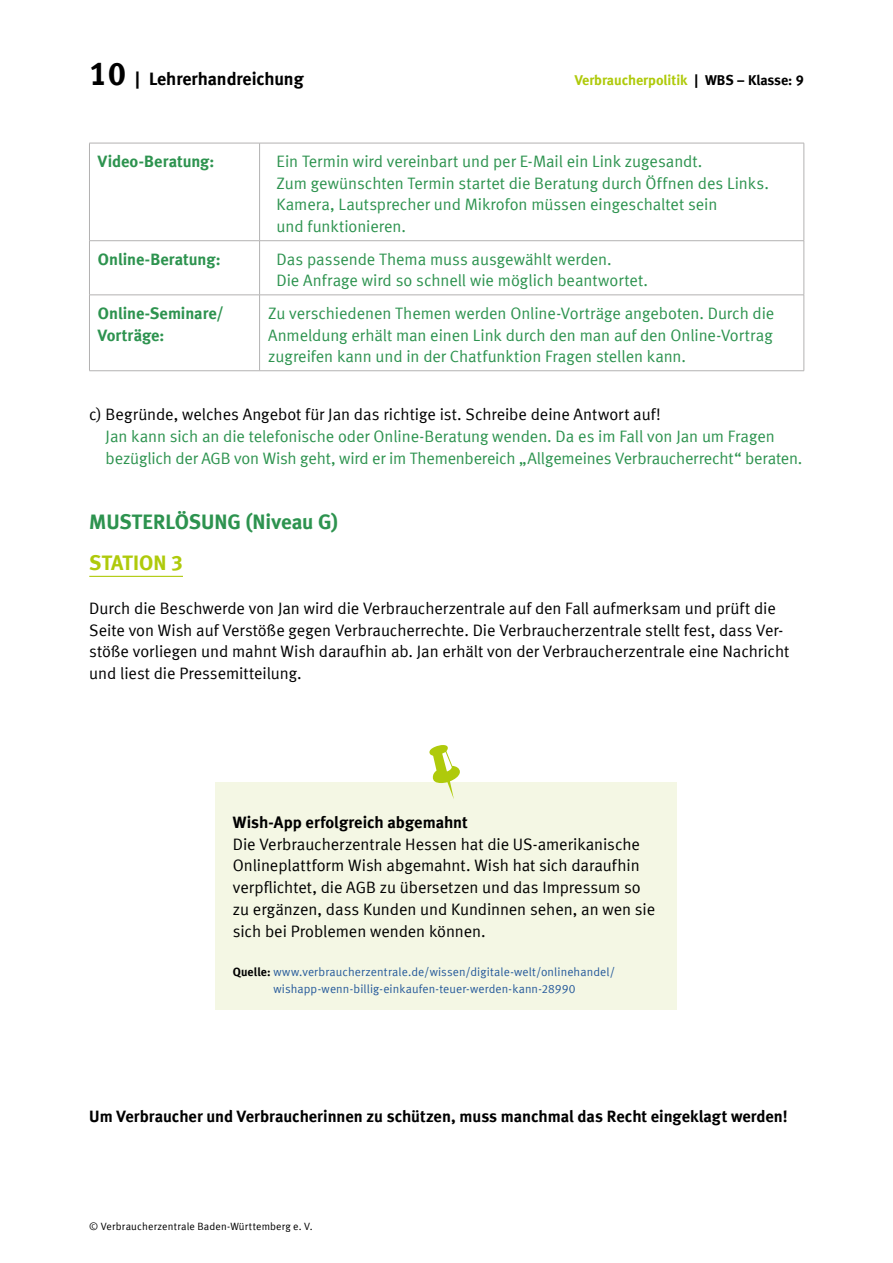
<style>
.page{position:relative;width:893px;height:1263px;background:#fff}
.page>*{position:absolute;margin:0;border:0;box-sizing:border-box;transform-origin:0 0}
.t1{font:21px "Meta Bold LF";color:#2d934f}
.t2{font:21px "Meta Bold LF";color:#afca0b}
.t3{font:18px "Meta Bold LF";color:#000}
.t4{font:16.5px/21.8px "Meta Normal LF";letter-spacing:-.005em;color:#2d934f}
.t5{font:16.5px/21.8px "Meta Normal LF";letter-spacing:-.005em;color:#000}
.t6{font:16.5px "Meta Bold LF";letter-spacing:-.005em;color:#000}
.Musterlösung{font:16.5px/21.8px "Meta Bold LF";letter-spacing:-.005em;color:#2d934f}
.t7{font:14.25px "Meta Bold LF";color:#afca0b}
.t8{font:12px/17.2px "Meta Normal LF";letter-spacing:.01em;color:#275b9b;text-align:center}
.t9{font:10.5px "Meta Normal LF";letter-spacing:.015em;color:#000}
.s1{font-size:33px}
.s2{color:#000}
.s3{font-family:"Meta Bold LF";color:#000}
</style>
<div class="page">
<hr style="left:260px;top:143px;width:544px;height:1px;background:#b3b2b2">
<hr style="left:804px;top:143px;width:1px;height:98px;background:#b3b2b2">
<hr style="left:260px;top:240px;width:544px;height:1px;background:#b3b2b2">
<hr style="left:804px;top:241px;width:1px;height:54px;background:#b3b2b2">
<hr style="left:260px;top:295px;width:544px;height:1px;background:#b3b2b2">
<hr style="left:804px;top:295px;width:1px;height:76px;background:#b3b2b2">
<hr style="left:260px;top:370px;width:544px;height:1px;background:#b3b2b2">
<hr style="left:89px;top:143px;width:171px;height:1px;background:#b3b2b2">
<hr style="left:89px;top:143px;width:1px;height:98px;background:#b3b2b2">
<hr style="left:259px;top:143px;width:1px;height:98px;background:#b3b2b2">
<hr style="left:89px;top:240px;width:171px;height:1px;background:#b3b2b2">
<hr style="left:89px;top:241px;width:1px;height:54px;background:#b3b2b2">
<hr style="left:259px;top:241px;width:1px;height:54px;background:#b3b2b2">
<hr style="left:89px;top:295px;width:171px;height:1px;background:#b3b2b2">
<hr style="left:89px;top:295px;width:1px;height:76px;background:#b3b2b2">
<hr style="left:259px;top:295px;width:1px;height:76px;background:#b3b2b2">
<hr style="left:89px;top:370px;width:171px;height:1px;background:#b3b2b2">
<hr style="left:89px;top:576px;width:94px;height:1px;background:#afca0b">
<div style="left:216px;top:783px;width:461px;height:227px;background:#f4f7e4"></div>
<svg style="left:429px;top:782px;width:31px;height:1px"></svg>
<p class="t3" style="left:89px;top:68px;width:216px"><span class="s1">10</span> | Lehrerhandreichung</p>
<p class="t7" style="left:575px;top:72px;width:230px">Verbraucherpolitik <span class="s2">| WBS – Klasse: 9</span></p>
<p class="Musterlösung" style="left:98px;top:150px;width:118px">Video-Beratung:</p>
<p class="t4" style="left:277px;top:150px;width:427px">Ein Termin wird vereinbart und per E-Mail ein Link zugesandt.</p>
<p class="t4" style="left:277px;top:172px;width:494px">Zum gewünschten Termin startet die Beratung durch Öffnen des Links.</p>
<p class="t4" style="left:277px;top:194px;width:442px">Kamera, Lautsprecher und Mikrofon müssen eingeschaltet sein und funktionieren.</p>
<p class="Musterlösung" style="left:98px;top:248px;width:124px">Online-Beratung:</p>
<p class="t4" style="left:277px;top:248px;width:337px">Das passende Thema muss ausgewählt werden.</p>
<p class="t4" style="left:277px;top:270px;width:373px">Die Anfrage wird so schnell wie möglich beantwortet.</p>
<p class="Musterlösung" style="left:98px;top:302px;width:127px">Online-Seminare/<br>Vorträge:</p>
<p class="t4" style="left:268px;top:302px;width:508px;text-align:justify">Zu verschiedenen Themen werden Online-Vorträge angeboten. Durch die Anmeldung erhält man einen Link durch den man auf den Online-Vortrag zugreifen kann und in der Chatfunktion Fragen stellen kann.</p>
<p class="t4" style="left:106px;top:404px;width:698px;text-indent:-16px"><span class="s2">c) Begründe, welches Angebot für Jan das richtige ist. Schreibe deine Antwort auf!<br></span>Jan kann sich an die telefonische oder Online-Beratung wenden. Da es im Fall von Jan um Fragen bezüglich der AGB von Wish geht, wird er im Themenbereich „Allgemeines Verbraucherrecht“ beraten.</p>
<p class="t1" style="left:89px;top:509px;width:250px">MUSTERLÖSUNG (Niveau G)</p>
<p class="t2" style="left:89px;top:551px;width:95px">STATION 3</p>
<p class="t5" style="left:89px;top:597px;width:701px">Durch die Beschwerde von Jan wird die Verbraucherzentrale auf den Fall aufmerksam und prüft die Seite von Wish auf Verstöße gegen Verbraucherrechte. Die Verbraucherzentrale stellt fest, dass Ver&shy;stöße vorliegen und mahnt Wish daraufhin ab. Jan erhält von der Verbraucherzentrale eine Nachricht und liest die Pressemitteilung.</p>
<p class="t6" style="left:233px;top:812px;width:236px">Wish-App erfolgreich abgemahnt</p>
<p class="t5" style="left:233px;top:833px;width:424px">Die Verbraucherzentrale Hessen hat die US-amerikanische Onlineplattform Wish abgemahnt. Wish hat sich daraufhin verpflichtet, die AGB zu übersetzen und das Impressum so zu ergänzen, dass Kunden und Kundinnen sehen, an wen sie sich bei Problemen wenden können.</p>
<p class="t8" style="left:233px;top:962px;width:384px"><span class="s3">Quelle:</span> www.verbraucherzentrale.de/wissen/digitale-welt/onlinehandel/ wishapp-wenn-billig-einkaufen-teuer-werden-kann-28990</p>
<p class="t6" style="left:89px;top:1106px;width:700px">Um Verbraucher und Verbraucherinnen zu schützen, muss manchmal das Recht eingeklagt werden!</p>
<p class="t9" style="left:89px;top:1220px;width:225px">© Verbraucherzentrale Baden-Württemberg e. V.</p>
</div>
